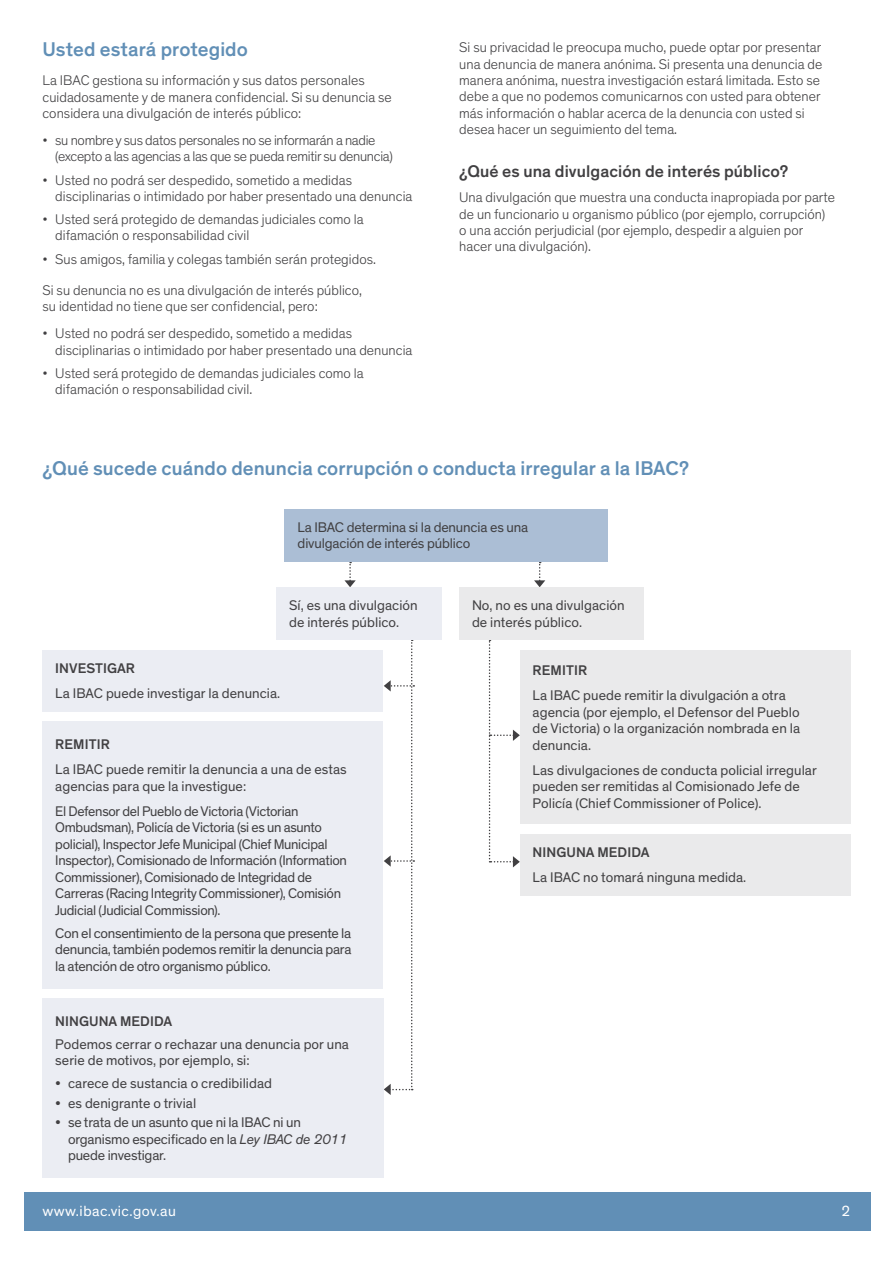
<style>
.page{position:relative;width:893px;height:1263px;background:#fff}
.page>*{position:absolute;margin:0;border:0;box-sizing:border-box;transform-origin:0 0}
.t1{font:500 20.25px "Theinhardt";letter-spacing:.005em;color:#618fb6}
.t2{font:500 17.25px "Theinhardt";letter-spacing:.005em;color:#414042}
.t3{font:15px "Theinhardt";letter-spacing:.03em;color:#fff}
.t4{font:14.25px/16.5px "Theinhardt";letter-spacing:-.005em;color:#414042}
.t5{font:300 14.25px/16.4px "Theinhardt";letter-spacing:.005em;color:#414042}
.t6{font:300 14.25px/16.4px "Theinhardt";letter-spacing:-.02em;color:#414042}
.t7{font:500 14.25px "Theinhardt";letter-spacing:.005em;color:#414042}
.s1{font-style:italic}
</style>
<div class="page">
<div style="left:24px;top:1193px;width:847px;height:38px;background:#618fb6"></div>
<svg style="left:534px;top:562px;width:11px;height:25px"></svg>
<svg style="left:344px;top:562px;width:12px;height:25px"></svg>
<svg style="left:384px;top:640px;width:30px;height:455px"></svg>
<svg style="left:489px;top:640px;width:31px;height:227px"></svg>
<div style="left:285px;top:509px;width:323px;height:53px;background:#abbed5"></div>
<div style="left:520px;top:650px;width:330px;height:173px;background:#eaeaeb"></div>
<div style="left:43px;top:650px;width:340px;height:61px;background:#ebedf3"></div>
<div style="left:43px;top:722px;width:340px;height:267px;background:#ebedf3"></div>
<div style="left:43px;top:999px;width:341px;height:179px;background:#ebedf3"></div>
<div style="left:520px;top:834px;width:331px;height:62px;background:#eaeaeb"></div>
<div style="left:276px;top:587px;width:166px;height:53px;background:#ebedf3"></div>
<div style="left:459px;top:587px;width:184px;height:53px;background:#eaeaeb"></div>
<h1 class="t1" style="left:43px;top:37px;width:207px">Usted estará protegido</h1>
<p class="t5" style="left:43px;top:73px;width:351px">La IBAC gestiona su información y sus datos personales cuidadosamente y de manera confidencial. Si su denuncia se considera una divulgación de interés público:</p>
<p class="t6" style="left:55px;top:132px;width:339px;text-indent:-13px">• su nombre y sus datos personales no se informarán a nadie (excepto a las agencias a las que se pueda remitir su denuncia)</p>
<p class="t5" style="left:55px;top:172px;width:359px;text-indent:-13px">• Usted no podrá ser despedido, sometido a medidas disciplinarias o intimidado por haber presentado una denuncia</p>
<p class="t5" style="left:55px;top:211px;width:310px;text-indent:-13px">• Usted será protegido de demandas judiciales como la difamación o responsabilidad civil</p>
<p class="t5" style="left:43px;top:243px;width:335px;line-height:31.2px">• Sus amigos, familia y colegas también serán protegidos.<br>Si su denuncia no es una divulgación de interés público,</p>
<p class="t5" style="left:43px;top:298px;width:277px">su identidad no tiene que ser confidencial, pero:</p>
<p class="t5" style="left:55px;top:325px;width:359px;text-indent:-13px">• Usted no podrá ser despedido, sometido a medidas disciplinarias o intimidado por haber presentado una denuncia</p>
<p class="t5" style="left:55px;top:365px;width:310px;text-indent:-13px">• Usted será protegido de demandas judiciales como la difamación o responsabilidad civil.</p>
<p class="t5" style="left:459px;top:39px;width:364px">Si su privacidad le preocupa mucho, puede optar por presentar una denuncia de manera anónima. Si presenta una denuncia de manera anónima, nuestra investigación estará limitada. Esto se debe a que no podemos comunicarnos con usted para obtener más información o hablar acerca de la denuncia con usted si desea hacer un seguimiento del tema.</p>
<p class="t2" style="left:459px;top:161px;width:331px">¿Qué es una divulgación de interés público?</p>
<p class="t5" style="left:459px;top:189px;width:377px">Una divulgación que muestra una conducta inapropiada por parte de un funcionario u organismo público (por ejemplo, corrupción) o una acción perjudicial (por ejemplo, despedir a alguien por hacer una divulgación).</p>
<h1 class="t1" style="left:43px;top:456px;width:648px">¿Qué sucede cuándo denuncia corrupción o conducta irregular a la IBAC?</h1>
<p class="t4" style="left:298px;top:519px;width:232px">La IBAC determina si la denuncia es una divulgación de interés público</p>
<p class="t4" style="left:289px;top:598px;width:130px">Sí, es una divulgación de interés público.</p>
<p class="t4" style="left:472px;top:598px;width:154px">No, no es una divulgación de interés público.</p>
<p class="t7" style="left:55px;top:660px;width:81px">INVESTIGAR</p>
<p class="t4" style="left:55px;top:685px;width:226px">La IBAC puede investigar la denuncia.</p>
<p class="t7" style="left:55px;top:736px;width:56px">REMITIR</p>
<p class="t4" style="left:55px;top:762px;width:293px">La IBAC puede remitir la denuncia a una de estas agencias para que la investigue:</p>
<p class="t4" style="left:55px;top:803px;width:293px">El Defensor del Pueblo de Victoria (Victorian Ombudsman), Policía de Victoria (si es un asunto policial), Inspector Jefe Municipal (Chief Municipal Inspector), Comisionado de Información (Information Commissioner), Comisionado de Integridad de Carreras (Racing Integrity Commissioner), Comisión Judicial (Judicial Commission).</p>
<p class="t4" style="left:55px;top:925px;width:298px;text-align:justify">Con el consentimiento de la persona que presente la denuncia, también podemos remitir la denuncia para la atención de otro organismo público.</p>
<p class="t7" style="left:55px;top:1013px;width:119px">NINGUNA MEDIDA</p>
<p class="t4" style="left:55px;top:1036px;width:295px">Podemos cerrar o rechazar una denuncia por una serie de motivos, por ejemplo, si:</p>
<p class="t4" style="left:55px;top:1075px;width:218px">• carece de sustancia o credibilidad</p>
<p class="t4" style="left:55px;top:1095px;width:142px">• es denigrante o trivial</p>
<p class="t4" style="left:68px;top:1115px;width:281px;text-indent:-13px">• se trata de un asunto que ni la IBAC ni un organismo especificado en la <span class="s1">Ley IBAC de 2011 </span>puede investigar.</p>
<p class="t7" style="left:533px;top:662px;width:56px">REMITIR</p>
<p class="t4" style="left:533px;top:688px;width:269px">La IBAC puede remitir la divulgación a otra agencia (por ejemplo, el Defensor del Pueblo de Victoria) o la organización nombrada en la denuncia.</p>
<p class="t4" style="left:533px;top:762px;width:286px">Las divulgaciones de conducta policial irregular pueden ser remitidas al Comisionado Jefe de<br>Policía (Chief Commissioner of Police).</p>
<p class="t7" style="left:533px;top:844px;width:119px">NINGUNA MEDIDA</p>
<p class="t4" style="left:533px;top:870px;width:215px">La IBAC no tomará ninguna medida.</p>
<p class="t3" style="left:43px;top:1202px;width:135px">www.ibac.vic.gov.au</p>
<p class="t3" style="left:842px;top:1202px;width:10px">2</p>
</div>
